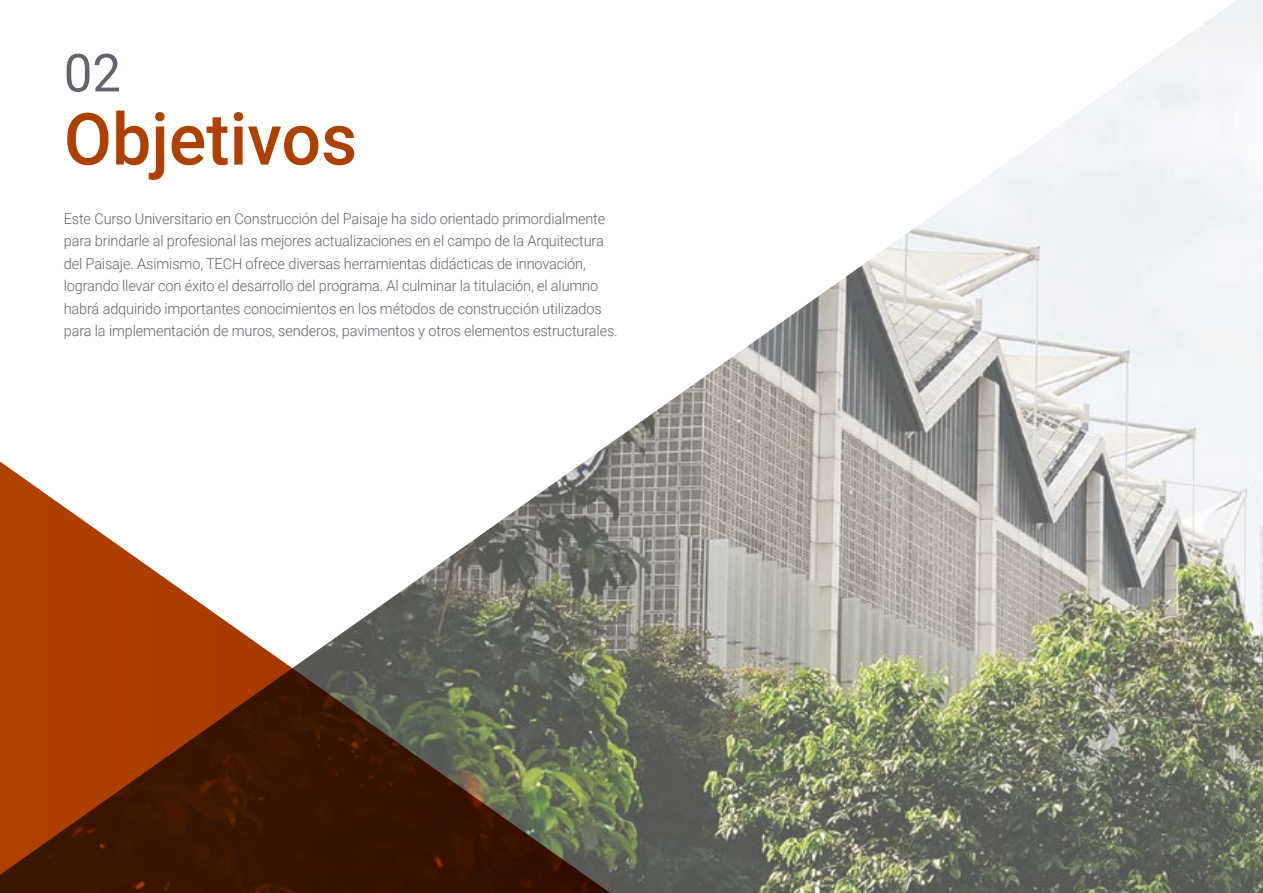
<style>
.page{position:relative;width:1263px;height:893px;background:#fff}
.page>*{position:absolute;margin:0;border:0;box-sizing:border-box;transform-origin:0 0}
.t1{font:500 72px "Roboto";color:#ae4000}
.t2{font:52.5px "Roboto";color:#61646a}
.t3{font:300 15px/22.5px "Roboto";letter-spacing:-.01em;color:#61646a}
</style>
<div class="page">
<img style="left:606px;top:0;width:657px;height:893px">
<svg style="left:0;top:446px;width:640px;height:447px"></svg>
<h2 class="t2" style="left:64px;top:36px;width:59px">02</h2>
<h1 class="t1" style="left:64px;top:89px;width:295px">Objetivos</h1>
<p class="t3" style="left:64px;top:207px;width:555px">Este Curso Universitario en Construcción del Paisaje ha sido orientado primordialmente para brindarle al profesional las mejores actualizaciones en el campo de la Arquitectura del Paisaje. Asimismo, TECH ofrece diversas herramientas didácticas de innovación, logrando llevar con éxito el desarrollo del programa. Al culminar la titulación, el alumno habrá adquirido importantes conocimientos en los métodos de construcción utilizados para la implementación de muros, senderos, pavimentos y otros elementos estructurales.</p>
</div>
